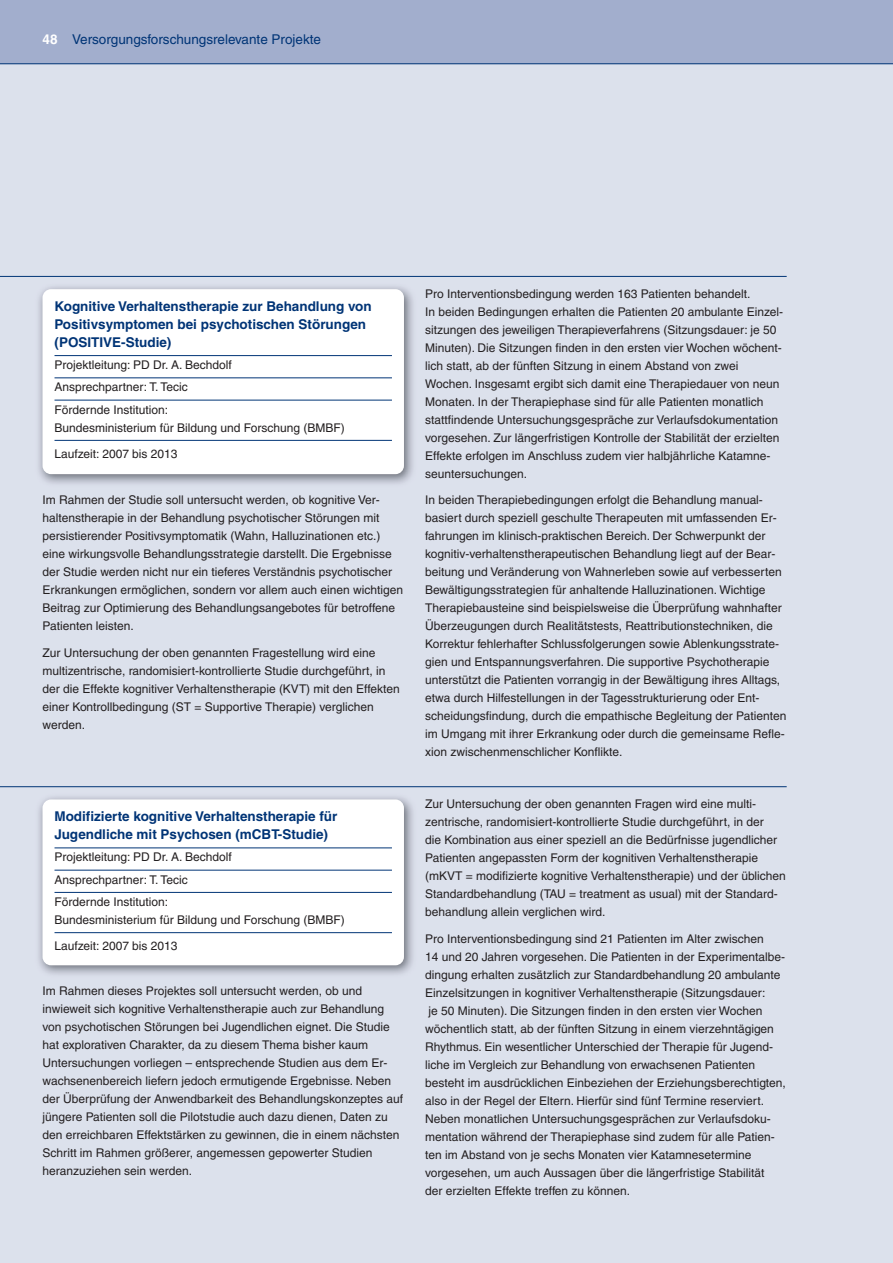
<style>
.page{position:relative;width:893px;height:1263px;background:#dce1ec}
.page>*{position:absolute;margin:0;border:0;box-sizing:border-box;transform-origin:0 0}
.t1{font:700 13.5px/18px "Helvetica";color:#003476}
.t2{font:13.5px "Helvetica";color:#003476}
.t3{font:12px/18px "Helvetica";color:#231f20}
.s1{font-weight:700;color:#fff}
</style>
<div class="page">
<div style="left:0;top:0;width:893px;height:64px;background:#a2aecd"></div>
<hr style="left:0;top:64px;width:893px;height:1px;background:#003476">
<hr style="left:0;top:276px;width:787px;height:1px;background:#003476">
<img style="left:38px;top:286px;width:375px;height:198px">
<div style="left:43px;top:289px;width:361px;height:185px;background:#fff;border-radius:9px"></div>
<hr style="left:55px;top:355px;width:337px;height:1px;background:#003476">
<hr style="left:55px;top:378px;width:337px;height:1px;background:#003476">
<hr style="left:55px;top:400px;width:337px;height:1px;background:#003476">
<hr style="left:55px;top:440px;width:337px;height:1px;background:#003476">
<hr style="left:0;top:786px;width:787px;height:1px;background:#003476">
<img style="left:38px;top:796px;width:375px;height:179px">
<div style="left:43px;top:799px;width:361px;height:166px;background:#fff;border-radius:9px"></div>
<hr style="left:55px;top:848px;width:337px;height:1px;background:#003476">
<hr style="left:55px;top:870px;width:337px;height:1px;background:#003476">
<hr style="left:55px;top:892px;width:337px;height:1px;background:#003476">
<hr style="left:55px;top:932px;width:337px;height:1px;background:#003476">
<p class="t2" style="left:43px;top:34px;width:280px"><span class="s1">48</span> Versorgungsforschungsrelevante Projekte</p>
<p class="t1" style="left:55px;top:298px;width:319px">Kognitive Verhaltenstherapie zur Behandlung von<br>Positivsymptomen bei psychotischen Störungen (POSITIVE-Studie)</p>
<p class="t3" style="left:55px;top:355px;width:179px;line-height:22.2px">Projektleitung: PD Dr. A. Bechdolf<br>Ansprechpartner: T. Tecic<br>Fördernde Institution:</p>
<p class="t3" style="left:55px;top:420px;width:292px">Bundesministerium für Bildung und Forschung (BMBF)</p>
<p class="t3" style="left:55px;top:446px;width:125px">Laufzeit: 2007 bis 2013</p>
<p class="t3" style="left:43px;top:492px;width:362px">Im Rahmen der Studie soll untersucht werden, ob kognitive Ver&shy;haltenstherapie in der Behandlung psychotischer Störungen mit persistierender Positivsymptomatik (Wahn, Halluzinationen etc.) eine wirkungsvolle Behandlungsstrategie darstellt. Die Ergebnisse der Studie werden nicht nur ein tieferes Verständnis psychotischer Erkrankungen ermöglichen, sondern vor allem auch einen wichtigen Beitrag zur Optimierung des Behandlungsangebotes für betroffene Patienten leisten.</p>
<p class="t3" style="left:43px;top:644px;width:359px">Zur Untersuchung der oben genannten Fragestellung wird eine multizentrische, randomisiert-kontrollierte Studie durchgeführt, in der die Effekte kognitiver Verhaltenstherapie (KVT) mit den Effekten einer Kontrollbedingung (ST = Supportive Therapie) verglichen werden.</p>
<p class="t1" style="left:55px;top:809px;width:284px">Modifizierte kognitive Verhaltenstherapie für<br>Jugendliche mit Psychosen (mCBT-Studie)</p>
<p class="t3" style="left:55px;top:847px;width:179px;line-height:22.2px">Projektleitung: PD Dr. A. Bechdolf<br>Ansprechpartner: T. Tecic<br>Fördernde Institution:</p>
<p class="t3" style="left:55px;top:912px;width:292px">Bundesministerium für Bildung und Forschung (BMBF)</p>
<p class="t3" style="left:55px;top:938px;width:125px">Laufzeit: 2007 bis 2013</p>
<p class="t3" style="left:43px;top:983px;width:362px">Im Rahmen dieses Projektes soll untersucht werden, ob und inwieweit sich kognitive Verhaltenstherapie auch zur Behandlung von psychotischen Störungen bei Jugendlichen eignet. Die Studie hat explorativen Charakter, da zu diesem Thema bisher kaum Untersuchungen vorliegen – entsprechende Studien aus dem Er&shy;wachsenenbereich liefern jedoch ermutigende Ergebnisse. Neben der Überprüfung der Anwendbarkeit des Behandlungskonzeptes auf jüngere Patienten soll die Pilotstudie auch dazu dienen, Daten zu den erreichbaren Effektstärken zu gewinnen, die in einem nächsten Schritt im Rahmen größerer, angemessen gepowerter Studien heranzuziehen sein werden.</p>
<p class="t3" style="left:425px;top:286px;width:360px">Pro Interventionsbedingung werden 163 Patienten behandelt.<br>In beiden Bedingungen erhalten die Patienten 20 ambulante Einzel&shy;sitzungen des jeweiligen Therapieverfahrens (Sitzungsdauer: je 50<br>Minuten). Die Sitzungen finden in den ersten vier Wochen wöchent&shy;lich statt, ab der fünften Sitzung in einem Abstand von zwei Wochen. Insgesamt ergibt sich damit eine Therapiedauer von neun Monaten. In der Therapiephase sind für alle Patienten monatlich stattfindende Untersuchungsgespräche zur Verlaufsdokumentation vorgesehen. Zur längerfristigen Kontrolle der Stabilität der erzielten Effekte erfolgen im Anschluss zudem vier halbjährliche Katamne&shy;seuntersuchungen.</p>
<p class="t3" style="left:425px;top:492px;width:363px">In beiden Therapiebedingungen erfolgt die Behandlung manual&shy;basiert durch speziell geschulte Therapeuten mit umfassenden Er&shy;fahrungen im klinisch-praktischen Bereich. Der Schwerpunkt der kognitiv-verhaltenstherapeutischen Behandlung liegt auf der Bear&shy;beitung und Veränderung von Wahnerleben sowie auf verbesserten Bewältigungsstrategien für anhaltende Halluzinationen. Wichtige Therapiebausteine sind beispielsweise die Überprüfung wahnhafter Überzeugungen durch Realitätstests, Reattributionstechniken, die Korrektur fehlerhafter Schlussfolgerungen sowie Ablenkungsstrate&shy;gien und Entspannungsverfahren. Die supportive Psychotherapie unterstützt die Patienten vorrangig in der Bewältigung ihres Alltags, etwa durch Hilfestellungen in der Tagesstrukturierung oder Ent&shy;scheidungsfindung, durch die empathische Begleitung der Patienten im Umgang mit ihrer Erkrankung oder durch die gemeinsame Refle&shy;xion zwischenmenschlicher Konflikte.</p>
<p class="t3" style="left:425px;top:796px;width:362px">Zur Untersuchung der oben genannten Fragen wird eine multi&shy;zentrische, randomisiert-kontrollierte Studie durchgeführt, in der<br>die Kombination aus einer speziell an die Bedürfnisse jugendlicher Patienten angepassten Form der kognitiven Verhaltenstherapie (mKVT = modifizierte kognitive Verhaltenstherapie) und der üblichen Standardbehandlung (TAU = treatment as usual) mit der Standard&shy;behandlung allein verglichen wird.</p>
<p class="t3" style="left:425px;top:930px;width:362px">Pro Interventionsbedingung sind 21 Patienten im Alter zwischen<br>14 und 20 Jahren vorgesehen. Die Patienten in der Experimentalbe&shy;dingung erhalten zusätzlich zur Standardbehandlung 20 ambulante Einzelsitzungen in kognitiver Verhaltenstherapie (Sitzungsdauer:<br>je 50 Minuten). Die Sitzungen finden in den ersten vier Wochen wöchentlich statt, ab der fünften Sitzung in einem vierzehntägigen Rhythmus. Ein wesentlicher Unterschied der Therapie für Jugend&shy;liche im Vergleich zur Behandlung von erwachsenen Patienten besteht im ausdrücklichen Einbeziehen der Erziehungsberechtigten, also in der Regel der Eltern. Hierfür sind fünf Termine reserviert.<br>Neben monatlichen Untersuchungsgesprächen zur Verlaufsdoku&shy;mentation während der Therapiephase sind zudem für alle Patien&shy;ten im Abstand von je sechs Monaten vier Katamnesetermine vorgesehen, um auch Aussagen über die längerfristige Stabilität<br>der erzielten Effekte treffen zu können.</p>
</div>
